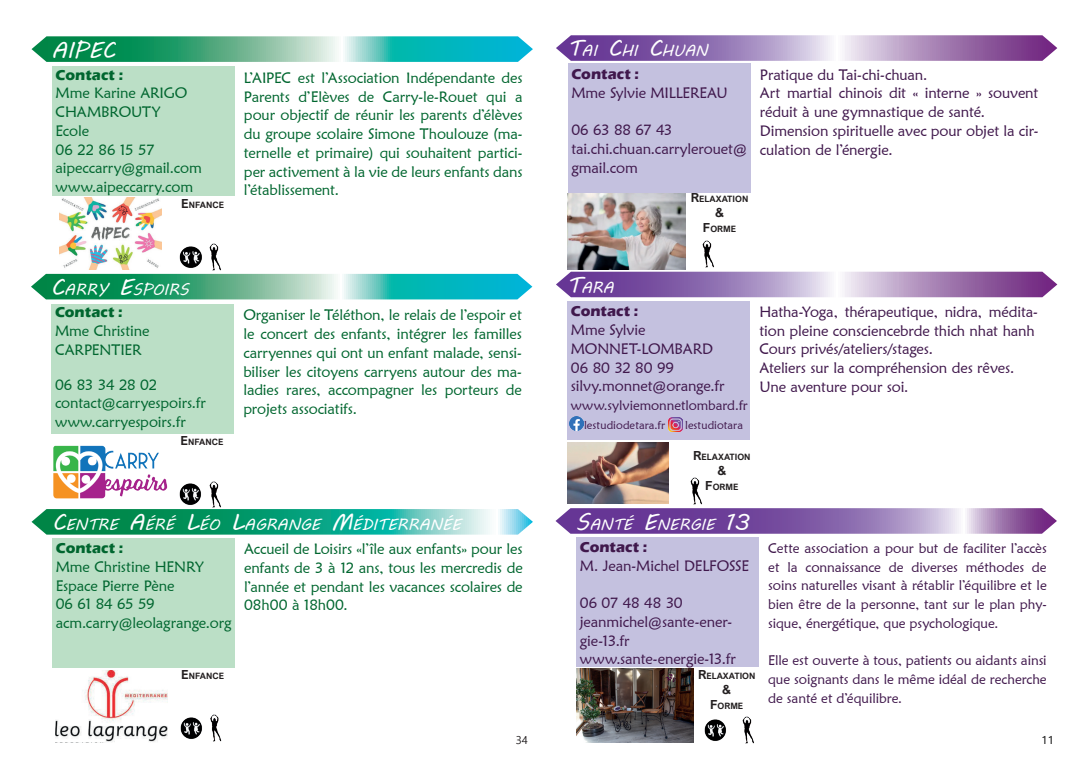
<style>
.page{position:relative;width:1088px;height:780px;background:#fff}
.page>*{position:absolute;margin:0;border:0;box-sizing:border-box;transform-origin:0 0}
.t1{font:22.5px "MV Boli";color:#fff}
.t2{font:15.75px "MV Boli";color:#fff}
.t3{font:15px/18.8px "Maiandra GD";letter-spacing:-.01em;color:#00662f;text-align:justify}
.t4{font:15px/18.8px "Maiandra GD";letter-spacing:-.01em;color:#40184c}
.t5{font:700 15px "Eras ITC";color:#40184c}
.t6{font:700 15px "Eras ITC";color:#00662f}
.t7{font:13.75px/18.8px "Maiandra GD";letter-spacing:-.005em;color:#40184c;text-align:justify}
.t8{font:13.5px "Maiandra GD";letter-spacing:-.005em;color:#40184c}
.t9{font:700 12.5px "Arial Nova";color:#231f20}
.t10{font:11.25px "Maiandra GD";letter-spacing:.005em;color:#40184c}
.t11{font:11.25px "Gadugi";color:#231f20}
.t12{font:11.25px "Gadugi";color:#000}
.t13{font:700 8.75px "Arial Nova";color:#231f20}
.s1{font-size:12.5px}
.s2{font-size:22.5px}
</style>
<div class="page">
<svg style="left:556px;top:35px;width:501px;height:26px;background:#a282b9"></svg>
<div style="left:568px;top:64px;width:183px;height:129px;background:#c4c1df"></div>
<img style="left:702px;top:240px;width:12px;height:28px">
<svg style="left:556px;top:272px;width:501px;height:25px;background:#a180b7"></svg>
<div style="left:567px;top:301px;width:183px;height:138px;background:#c4c1df"></div>
<img style="left:690px;top:477px;width:12px;height:28px">
<img style="left:568px;top:193px;width:117px;height:77px">
<img style="left:568px;top:442px;width:101px;height:61px">
<svg style="left:555px;top:508px;width:502px;height:25px;background:#8d69ad"></svg>
<div style="left:576px;top:537px;width:183px;height:130px;background:#c4c1df"></div>
<img style="left:742px;top:716px;width:12px;height:28px">
<img style="left:704px;top:719px;width:22px;height:22px">
<img style="left:576px;top:668px;width:118px;height:74px">
<svg style="left:32px;top:509px;width:501px;height:25px;background:#32ac8a"></svg>
<div style="left:52px;top:537px;width:183px;height:130px;background:#bbdfc6"></div>
<img style="left:56px;top:670px;width:111px;height:72px">
<svg style="left:31px;top:274px;width:501px;height:25px;background:#43b39c"></svg>
<div style="left:51px;top:304px;width:183px;height:130px;background:#bbdfc6"></div>
<img style="left:53px;top:445px;width:114px;height:53px">
<img style="left:209px;top:481px;width:12px;height:27px">
<img style="left:179px;top:483px;width:22px;height:22px">
<img style="left:210px;top:714px;width:12px;height:28px">
<img style="left:180px;top:717px;width:22px;height:22px">
<svg style="left:32px;top:36px;width:501px;height:26px;background:#46b59d"></svg>
<div style="left:52px;top:67px;width:183px;height:129px;background:#bbdfc6"></div>
<img style="left:60px;top:197px;width:102px;height:73px">
<img style="left:209px;top:243px;width:12px;height:28px">
<img style="left:179px;top:246px;width:23px;height:22px">
<img style="left:569px;top:416px;width:15px;height:15px">
<img style="left:668px;top:417px;width:15px;height:15px">
<p class="t1" style="left:51px;top:35px;width:65px">AIPEC</p>
<p class="t6" style="left:56px;top:66px;width:69px">Contact :</p>
<p class="t3" style="left:56px;top:83px;width:133px">Mme Karine ARIGO</p>
<p class="t3" style="left:56px;top:102px;width:107px">CHAMBROUTY</p>
<p class="t3" style="left:56px;top:121px;width:35px">Ecole</p>
<p class="t3" style="left:56px;top:140px;width:101px">06 22 86 15 57</p>
<p class="t3" style="left:56px;top:158px;width:148px">aipeccarry@gmail.com</p>
<p class="t3" style="left:56px;top:177px;width:139px">www.aipeccarry.com</p>
<p class="t13" style="left:181px;top:199px;width:44px"><span class="s1">E</span>NFANCE</p>
<p class="t3" style="left:244px;top:68px;width:280px">L’AIPEC est l’Association Indépendante des Parents d’Elèves de Carry-le-Rouet qui a pour objectif de réunir les parents d’élèves du groupe scolaire Simone Thoulouze (ma&shy;ternelle et primaire) qui souhaitent partici&shy;per activement à la vie de leurs enfants dans l’établissement.</p>
<p class="t2" style="left:51px;top:279px;width:26px"><span class="s2">C</span>ARR</p>
<p class="t2" style="left:97px;top:279px;width:46px">Y <span class="s2">E</span>SPOIRS</p>
<p class="t6" style="left:55px;top:303px;width:69px">Contact :</p>
<p class="t3" style="left:55px;top:321px;width:96px">Mme Christine</p>
<p class="t3" style="left:55px;top:340px;width:88px">CARPENTIER</p>
<p class="t3" style="left:55px;top:375px;width:104px">06 83 34 28 02</p>
<p class="t3" style="left:55px;top:393px;width:152px">contact@carryespoirs.fr</p>
<p class="t3" style="left:55px;top:412px;width:132px">www.carryespoirs.fr</p>
<p class="t13" style="left:181px;top:437px;width:44px"><span class="s1">E</span>NFANCE</p>
<p class="t3" style="left:243px;top:305px;width:280px">Organiser le Téléthon, le relais de l’espoir et le concert des enfants, intégrer les familles carryennes qui ont un enfant malade, sensi&shy;biliser les citoyens carryens autour des ma&shy;ladies rares, accompagner les porteurs de projets associatifs.</p>
<p class="t2" style="left:52px;top:513px;width:47px"><span class="s2">C</span>ENTRE</p>
<p class="t2" style="left:129px;top:513px;width:244px"><span class="s2">A</span>ÉRÉ <span class="s2">L</span>ÉO <span class="s2">L</span>AGRANGE <span class="s2">M</span>ÉDITERRA</p>
<p class="t2" style="left:430px;top:513px;width:34px">NÉE</p>
<p class="t6" style="left:56px;top:539px;width:69px">Contact :</p>
<p class="t3" style="left:56px;top:557px;width:150px">Mme Christine HENRY</p>
<p class="t3" style="left:56px;top:576px;width:120px">Espace Pierre Pène</p>
<p class="t3" style="left:56px;top:594px;width:100px">06 61 84 65 59</p>
<p class="t3" style="left:56px;top:613px;width:177px">acm.carry@leolagrange.org</p>
<p class="t3" style="left:244px;top:539px;width:280px">Accueil de Loisirs «l’île aux enfants» pour les enfants de 3 à 12 ans, tous les mercredis de l’année et pendant les vacances scolaires de 08h00 à 18h00.</p>
<p class="t13" style="left:181px;top:670px;width:44px"><span class="s1">E</span>NFANCE</p>
<p class="t2" style="left:567px;top:40px;width:142px"><span class="s2">T</span>AI <span class="s2">C</span>HI <span class="s2">C</span>HUAN</p>
<p class="t5" style="left:571px;top:65px;width:69px">Contact :</p>
<p class="t4" style="left:571px;top:83px;width:158px">Mme Sylvie MILLEREAU</p>
<p class="t4" style="left:571px;top:120px;width:103px">06 63 88 67 43</p>
<p class="t4" style="left:571px;top:139px;width:177px">tai.chi.chuan.carrylerouet@ gmail.com</p>
<p class="t13" style="left:691px;top:194px;width:59px"><span class="s1">R</span>ELAXATION</p>
<p class="t9" style="left:715px;top:205px;width:10px">&amp;</p>
<p class="t13" style="left:703px;top:224px;width:35px"><span class="s1">F</span>ORME</p>
<p class="t4" style="left:760px;top:65px;width:169px">Pratique du Tai-chi-chuan.</p>
<p class="t4" style="left:760px;top:83px;width:280px">Art martial chinois dit « interne » souvent réduit à une gymnastique de santé.</p>
<p class="t4" style="left:760px;top:121px;width:280px">Dimension spirituelle avec pour objet la cir&shy;culation de l’énergie.</p>
<p class="t2" style="left:567px;top:276px;width:26px"><span class="s2">T</span>ARA</p>
<p class="t5" style="left:571px;top:303px;width:69px">Contact :</p>
<p class="t4" style="left:571px;top:320px;width:76px">Mme Sylvie</p>
<p class="t4" style="left:571px;top:339px;width:144px">MONNET-LOMBARD</p>
<p class="t4" style="left:571px;top:358px;width:105px">06 80 32 80 99</p>
<p class="t4" style="left:571px;top:376px;width:155px">silvy.monnet@orange.fr</p>
<p class="t8" style="left:571px;top:397px;width:178px">www.sylviemonnetlombard.fr</p>
<p class="t10" style="left:584px;top:418px;width:83px">lestudiodetara.fr</p>
<p class="t10" style="left:685px;top:418px;width:59px">lestudiotara</p>
<p class="t4" style="left:759px;top:302px;width:280px">Hatha-Yoga, thérapeutique, nidra, médita&shy;tion pleine consciencebrde thich nhat hanh</p>
<p class="t4" style="left:759px;top:339px;width:175px">Cours privés/ateliers/stages.</p>
<p class="t4" style="left:759px;top:358px;width:256px">Ateliers sur la compréhension des rêves.</p>
<p class="t4" style="left:759px;top:377px;width:151px">Une aventure pour soi.</p>
<p class="t13" style="left:693px;top:452px;width:59px"><span class="s1">R</span>ELAXATION</p>
<p class="t9" style="left:717px;top:463px;width:10px">&amp;</p>
<p class="t13" style="left:705px;top:482px;width:35px"><span class="s1">F</span>ORME</p>
<p class="t2" style="left:576px;top:513px;width:176px"><span class="s2">S</span>ANTÉ <span class="s2">E</span>NER GIE <span class="s2">13</span></p>
<p class="t5" style="left:580px;top:538px;width:69px">Contact :</p>
<p class="t4" style="left:580px;top:555px;width:171px">M. Jean-Michel DELFOSSE</p>
<p class="t4" style="left:580px;top:593px;width:104px">06 07 48 48 30</p>
<p class="t4" style="left:580px;top:612px;width:154px">jeanmichel@sante-ener&shy;gie-13.fr</p>
<p class="t4" style="left:580px;top:649px;width:157px">www.sante-energie-13.fr</p>
<p class="t13" style="left:698px;top:671px;width:59px"><span class="s1">R</span>ELAXATION</p>
<p class="t9" style="left:722px;top:682px;width:10px">&amp;</p>
<p class="t13" style="left:710px;top:701px;width:35px"><span class="s1">F</span>ORME</p>
<p class="t7" style="left:768px;top:538px;width:280px">Cette association a pour but de faciliter l’accès et la connaissance de diverses méthodes de soins naturelles visant à rétablir l’équilibre et le bien être de la personne, tant sur le plan phy&shy;sique, énergétique, que psychologique.</p>
<p class="t7" style="left:768px;top:651px;width:280px">Elle est ouverte à tous, patients ou aidants ainsi que soignants dans le même idéal de recherche de santé et d’équilibre.</p>
<p class="t11" style="left:516px;top:733px;width:14px">34</p>
<p class="t12" style="left:1041px;top:733px;width:14px">11</p>
</div>
